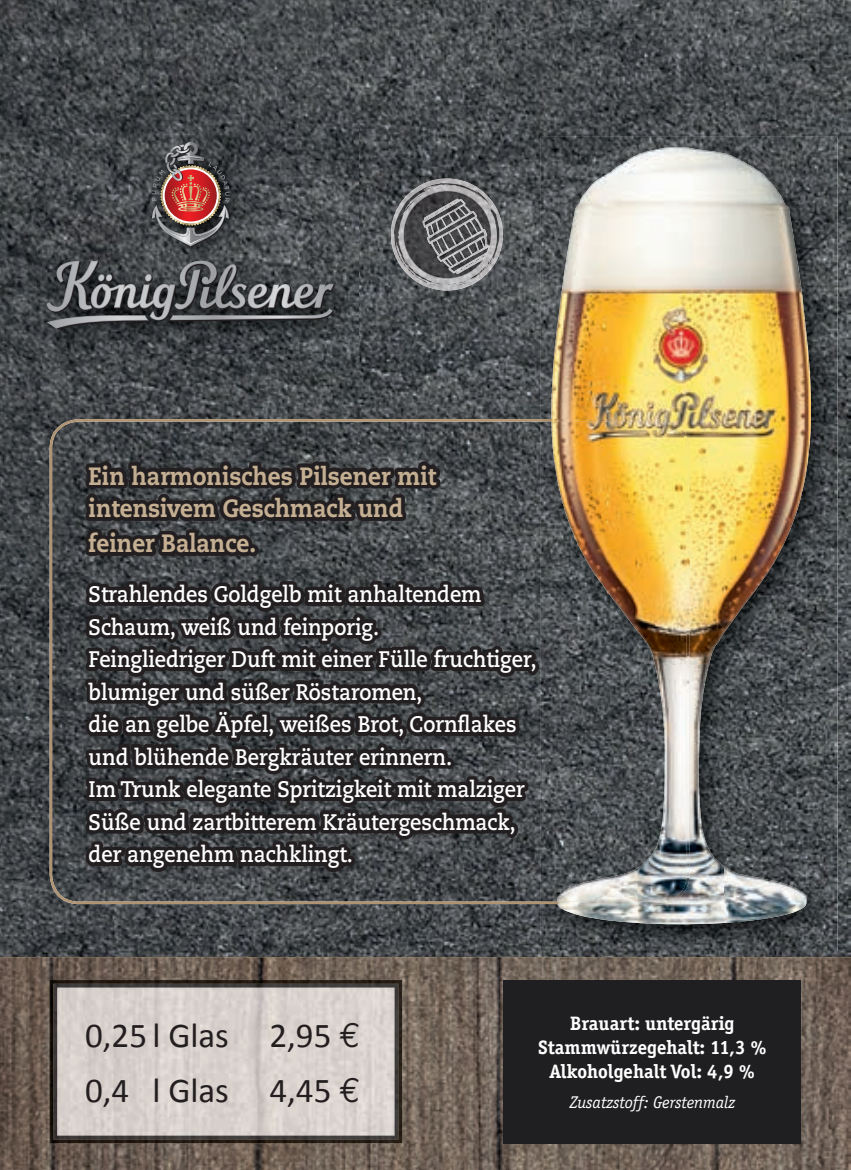
<style>
.page{position:relative;width:851px;height:1170px;background:#fff}
.page>*{position:absolute;margin:0;border:0;box-sizing:border-box;transform-origin:0 0}
.t1{font:35px/55px "Calibri";color:#231f20}
.t2{font:800 25px/32.5px "Caecilia";color:#c5af93;scale:.9 1}
.t3{font:700 22.5px/32.5px "Caecilia";color:#fff;scale:.9 1}
.t4{font:700 20px/24px "Officina Serif";color:#fff;text-align:center}
.t5{font:italic 17.5px "Officina Serif";color:#fff}
.s1{font-family:"Euro Mono"}
</style>
<div class="page">
<img style="left:0;top:0;width:850px;height:957px">
<svg style="left:0;top:957px;width:850px;height:212px;background:#6d5f55"></svg>
<img style="left:34px;top:129px;width:324px;height:225px">
<svg style="left:152px;top:142px;width:78px;height:105px;background:#7a5654"></svg>
<svg style="left:47px;top:260px;width:287px;height:70px;background:#57595b"></svg>
<svg style="left:50px;top:419px;width:491px;height:485px;background:#4d4e4d"></svg>
<div style="left:503px;top:979px;width:298px;height:163px;background:#1f1e20"></div>
<svg style="left:81px;top:443px;width:458px;height:519px;background:#3a3a3c"></svg>
<div style="left:344px;top:855px;width:11px;height:11px;border:8px solid #231f20;border-radius:50%"></div>
<img style="left:391px;top:178px;width:112px;height:112px">
<img style="left:441px;top:191px;width:51px;height:9px">
<svg style="left:441px;top:186px;width:2px;height:7px"></svg>
<img style="left:394px;top:183px;width:47px;height:100px">
<img style="left:498px;top:209px;width:1px;height:71px">
<img style="left:422px;top:199px;width:35px;height:1px">
<svg style="left:403px;top:200px;width:95px;height:87px;background:#737274"></svg>
<img style="left:50px;top:979px;width:352px;height:163px">
<img style="left:53px;top:983px;width:345px;height:156px">
<img style="left:541px;top:137px;width:269px;height:336px">
<img style="left:541px;top:419px;width:10px;height:485px">
<img style="left:550px;top:147px;width:135px;height:287px">
<img style="left:689px;top:492px;width:112px;height:173px">
<img style="left:637px;top:665px;width:87px;height:259px">
<img style="left:557px;top:904px;width:80px;height:18px">
<img style="left:723px;top:866px;width:83px;height:56px">
<img style="left:551px;top:419px;width:138px;height:485px">
<p class="t2" style="left:89px;top:459px;width:387px">Ein harmonisches Pilsener mit intensivem Geschmack und</p>
<p class="t2" style="left:89px;top:527px;width:188px">feiner Balance.</p>
<p class="t3" style="left:89px;top:578px;width:499px">Strahlendes Goldgelb mit anhaltendem Schaum, weiß und feinporig.<br>Feingliedriger Duft mit einer Fülle fruchtiger, blumiger und süßer Röstaromen,<br>die an gelbe Äpfel, weißes Brot, Cornflakes und blühende Bergkräuter erinnern.<br>Im Trunk elegante Spritzigkeit mit malziger Süße und zartbitterem Kräutergeschmack, der angenehm nachklingt.</p>
<h1 class="t1" style="left:85px;top:1006px;width:277px">0,25 l Glas 2,95 <span class="s1">€<br></span>0,4 l Glas 4,45 <span class="s1">€</span></h1>
<p class="t4" style="left:538px;top:1011px;width:230px">Brauart: untergärig<br>Stammwürzegehalt: 11,3 %<br>Alkoholgehalt Vol: 4,9 %</p>
<p class="t5" style="left:569px;top:1092px;width:166px">Zusatzstoff: Gerstenmalz</p>
</div>
